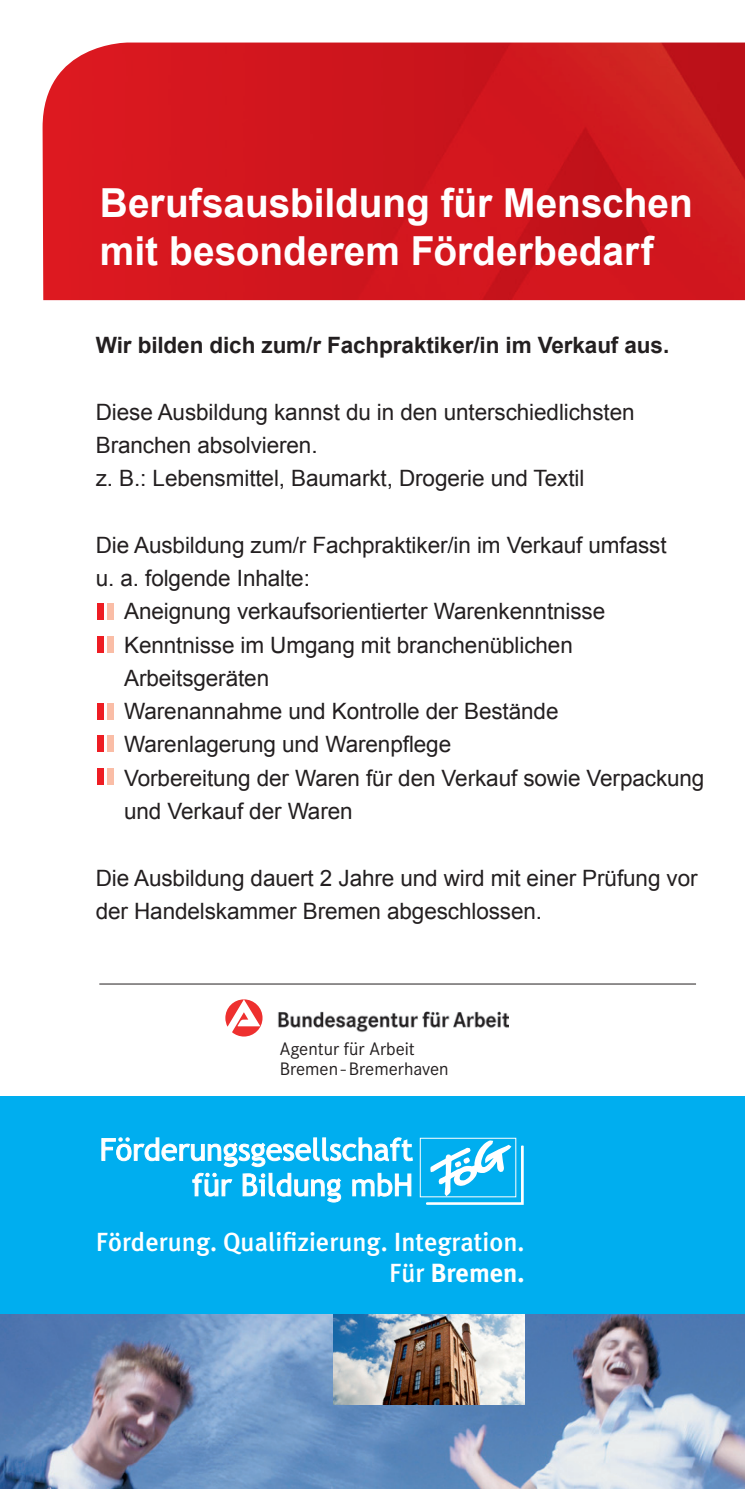
<style>
.page{position:relative;width:745px;height:1489px;background:#fff}
.page>*{position:absolute;margin:0;border:0;box-sizing:border-box;transform-origin:0 0}
.t1{font:700 40px/47.5px "Arial";color:#fff}
.t2{font:500 26.25px/31.5px "Meta Plus";color:#fff;text-align:right}
.t3{font:22.5px/33.2px "Arial";letter-spacing:-.005em;color:#231f20}
.t4{font:700 22.5px "Arial";letter-spacing:-.005em;color:#231f20}
.t5{font:18.75px/20px "Corporate S";color:#231f20}
.s1{font-weight:700}
</style>
<div class="page">
<div style="left:0;top:1096px;width:744px;height:392px;background:#00aeef"></div>
<img style="left:0;top:1314px;width:744px;height:174px">
<svg style="left:101px;top:1137px;width:312px;height:65px"></svg>
<div style="left:419px;top:1137px;width:97px;height:60px;border:1px solid #fff"></div>
<svg style="left:424px;top:1137px;width:99px;height:68px"></svg>
<img style="left:333px;top:1314px;width:190px;height:89px">
<hr style="left:99px;top:983px;width:596px;height:1px;background:#231f20">
<div style="left:107px;top:603px;width:6px;height:17px;background:#fabda6"></div>
<div style="left:97px;top:603px;width:7px;height:17px;background:#ee1d23"></div>
<div style="left:107px;top:636px;width:6px;height:17px;background:#fabda6"></div>
<div style="left:107px;top:703px;width:6px;height:17px;background:#fabda6"></div>
<div style="left:107px;top:734px;width:6px;height:17px;background:#fabda6"></div>
<div style="left:107px;top:767px;width:6px;height:17px;background:#fabda6"></div>
<div style="left:97px;top:636px;width:7px;height:17px;background:#ee1d23"></div>
<div style="left:97px;top:703px;width:7px;height:17px;background:#ee1d23"></div>
<div style="left:97px;top:734px;width:7px;height:17px;background:#ee1d23"></div>
<div style="left:97px;top:767px;width:7px;height:17px;background:#ee1d23"></div>
<img style="left:43px;top:43px;width:701px;height:257px">
<svg style="left:225px;top:999px;width:37px;height:37px"></svg>
<img style="left:278px;top:1011px;width:230px;height:22px">
<h1 class="t1" style="left:100px;top:181px;width:594px">Berufsausbildung für Menschen mit besonderem Förderbedarf</h1>
<p class="t4" style="left:96px;top:330px;width:574px">Wir bilden dich zum/r Fachpraktiker/in im Verkauf aus.</p>
<p class="t3" style="left:96px;top:395px;width:540px">Diese Ausbildung kannst du in den unterschiedlichsten<br>Branchen absolvieren.<br>z. B.: Lebensmittel, Baumarkt, Drogerie und Textil</p>
<p class="t3" style="left:96px;top:528px;width:572px">Die Ausbildung zum/r Fachpraktiker/in im Verkauf umfasst</p>
<p class="t3" style="left:96px;top:561px;width:215px">u. a. folgende Inhalte:</p>
<p class="t3" style="left:124px;top:595px;width:482px">Aneignung verkaufsorientierter Warenkenntnisse</p>
<p class="t3" style="left:124px;top:628px;width:450px">Kenntnisse im Umgang mit branchenüblichen</p>
<p class="t3" style="left:124px;top:661px;width:146px">Arbeitsgeräten</p>
<p class="t3" style="left:124px;top:695px;width:435px">Warenannahme und Kontrolle der Bestände</p>
<p class="t3" style="left:124px;top:728px;width:328px">Warenlagerung und Warenpflege</p>
<p class="t3" style="left:124px;top:761px;width:581px">Vorbereitung der Waren für den Verkauf sowie Verpackung</p>
<p class="t3" style="left:124px;top:794px;width:230px">und Verkauf der Waren</p>
<p class="t3" style="left:96px;top:861px;width:603px">Die Ausbildung dauert 2 Jahre und wird mit einer Prüfung vor der Handelskammer Bremen abgeschlossen.</p>
<p class="t5" style="left:279px;top:1039px;width:170px">Agentur für Arbeit<br>Bremen - Bremerhaven</p>
<p class="t2" style="left:96px;top:1225px;width:430px">Förderung. Qualifizierung. Integration.<br>Für <span class="s1">Bremen.</span></p>
</div>
